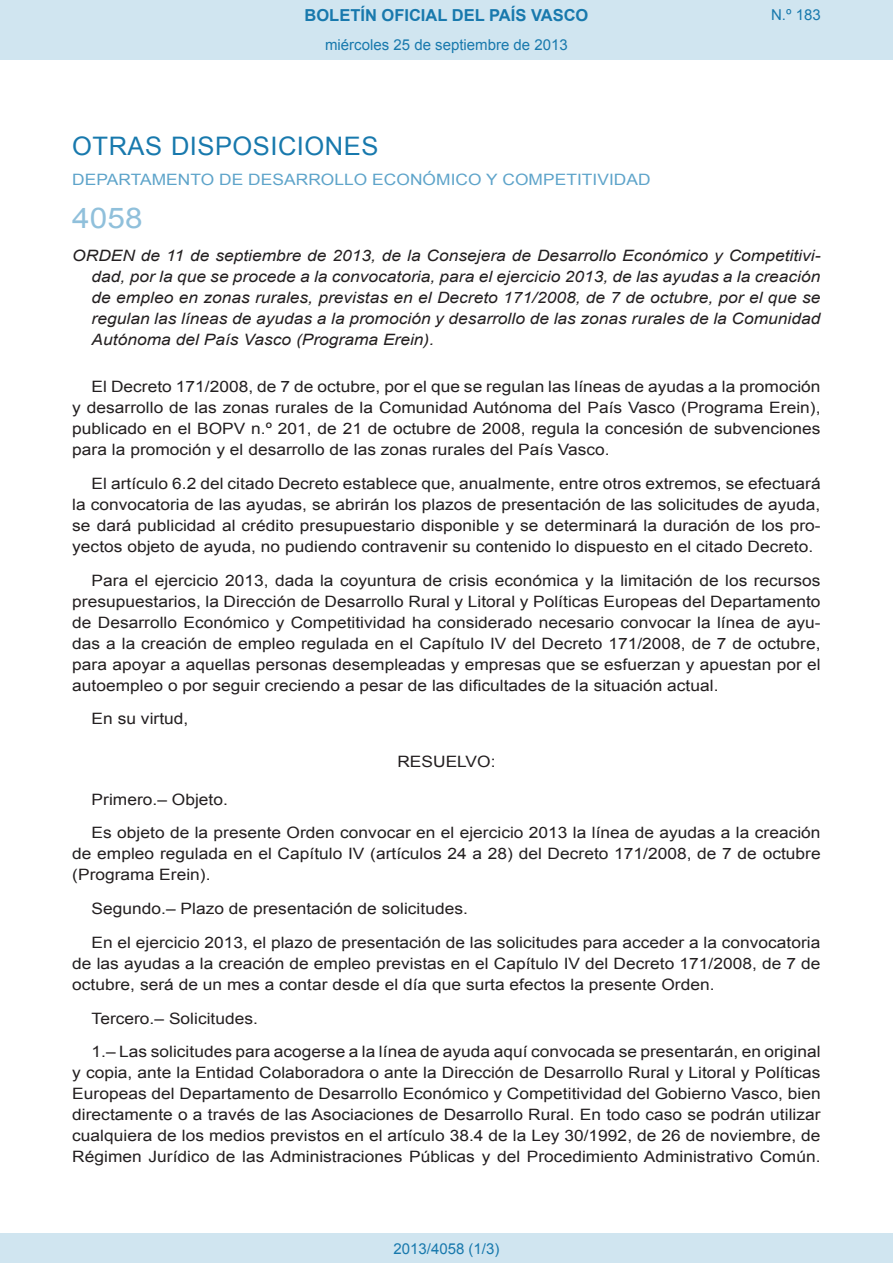
<style>
.page{position:relative;width:893px;height:1263px;background:#fff}
.page>*{position:absolute;margin:0;border:0;box-sizing:border-box;transform-origin:0 0}
.BOPVOrden{font:28.5px "Arial";color:#90c0db;scale:1.11 1}
.BOPVSeccion{font:25.5px "Arial";letter-spacing:.02em;color:#1879ad}
.t1{font:700 16.5px "Arial";color:#1879ad}
.BOPVDetalle{font:15.6px/21px "Arial";color:#231f20;text-align:justify;scale:1.11 1}
.BOPVTitulo{font:italic 15.6px/21px "Arial";color:#231f20;text-align:justify;scale:1.11 1}
.BOPVOrganismo{font:15.6px "Arial";letter-spacing:.005em;color:#5ea4ca;scale:1.11 1}
.BOPVClave{font:15.6px "Arial";color:#231f20;scale:1.11 1}
.Paginacion_Centro{font:15px "Arial";color:#1879ad}
</style>
<div class="page">
<div style="left:0;top:0;width:893px;height:60px;background:#d0e5f0"></div>
<div style="left:0;top:1233px;width:893px;height:30px;background:#d0e5f0"></div>
<p class="t1" style="left:305px;top:4px;width:285px">BOLETÍN OFICIAL DEL PAÍS VASCO</p>
<p class="Paginacion_Centro" style="left:325px;top:35px;width:244px">miércoles 25 de septiembre de 2013</p>
<p class="Paginacion_Centro" style="left:771px;top:5px;width:51px">N.º 183</p>
<p class="BOPVSeccion" style="left:72px;top:129px;width:308px">OTRAS DISPOSICIONES</p>
<p class="BOPVOrganismo" style="left:72px;top:169px;width:523px">DEPARTAMENTO DE DESARROLLO ECONÓMICO Y COMPETITIVIDAD</p>
<p class="BOPVOrden" style="left:72px;top:199px;width:65px">4058</p>
<p class="BOPVTitulo" style="left:92px;top:246px;width:658px;text-indent:-19px">ORDEN de 11 de septiembre de 2013, de la Consejera de Desarrollo Económico y Competitivi&shy;dad, por la que se procede a la convocatoria, para el ejercicio 2013, de las ayudas a la creación de empleo en zonas rurales, previstas en el Decreto 171/2008, de 7 de octubre, por el que se regulan las líneas de ayudas a la promoción y desarrollo de las zonas rurales de la Comunidad Autónoma del País Vasco (Programa Erein).</p>
<p class="BOPVDetalle" style="left:72px;top:376px;width:676px;text-indent:19px">El Decreto 171/2008, de 7 de octubre, por el que se regulan las líneas de ayudas a la promoción y desarrollo de las zonas rurales de la Comunidad Autónoma del País Vasco (Programa Erein), publicado en el BOPV n.º 201, de 21 de octubre de 2008, regula la concesión de subvenciones para la promoción y el desarrollo de las zonas rurales del País Vasco.</p>
<p class="BOPVDetalle" style="left:72px;top:473px;width:676px;text-indent:19px">El artículo 6.2 del citado Decreto establece que, anualmente, entre otros extremos, se efectuará la convocatoria de las ayudas, se abrirán los plazos de presentación de las solicitudes de ayuda, se dará publicidad al crédito presupuestario disponible y se determinará la duración de los pro&shy;yectos objeto de ayuda, no pudiendo contravenir su contenido lo dispuesto en el citado Decreto.</p>
<p class="BOPVDetalle" style="left:72px;top:570px;width:676px;text-indent:19px">Para el ejercicio 2013, dada la coyuntura de crisis económica y la limitación de los recursos presupuestarios, la Dirección de Desarrollo Rural y Litoral y Políticas Europeas del Departamento de Desarrollo Económico y Competitividad ha considerado necesario convocar la línea de ayu&shy;das a la creación de empleo regulada en el Capítulo IV del Decreto 171/2008, de 7 de octubre, para apoyar a aquellas personas desempleadas y empresas que se esfuerzan y apuestan por el autoempleo o por seguir creciendo a pesar de las dificultades de la situación actual.</p>
<p class="BOPVDetalle" style="left:92px;top:708px;width:89px">En su virtud,</p>
<p class="BOPVClave" style="left:397px;top:751px;width:90px">RESUELVO:</p>
<p class="BOPVDetalle" style="left:92px;top:789px;width:124px">Primero.– Objeto.</p>
<p class="BOPVDetalle" style="left:72px;top:822px;width:676px;text-indent:19px">Es objeto de la presente Orden convocar en el ejercicio 2013 la línea de ayudas a la creación de empleo regulada en el Capítulo IV (artículos 24 a 28) del Decreto 171/2008, de 7 de octubre (Programa Erein).</p>
<p class="BOPVDetalle" style="left:92px;top:898px;width:340px">Segundo.– Plazo de presentación de solicitudes.</p>
<p class="BOPVDetalle" style="left:72px;top:932px;width:676px;text-indent:19px">En el ejercicio 2013, el plazo de presentación de las solicitudes para acceder a la convocatoria de las ayudas a la creación de empleo previstas en el Capítulo IV del Decreto 171/2008, de 7 de octubre, será de un mes a contar desde el día que surta efectos la presente Orden.</p>
<p class="BOPVDetalle" style="left:92px;top:1008px;width:151px">Tercero.– Solicitudes.</p>
<p class="BOPVDetalle" style="left:72px;top:1041px;width:676px;text-indent:19px">1.– Las solicitudes para acogerse a la línea de ayuda aquí convocada se presentarán, en original y copia, ante la Entidad Colaboradora o ante la Dirección de Desarrollo Rural y Litoral y Políticas Europeas del Departamento de Desarrollo Económico y Competitividad del Gobierno Vasco, bien directamente o a través de las Asociaciones de Desarrollo Rural. En todo caso se podrán utilizar cualquiera de los medios previstos en el artículo 38.4 de la Ley 30/1992, de 26 de noviembre, de Régimen Jurídico de las Administraciones Públicas y del Procedimiento Administrativo Común.</p>
<p class="Paginacion_Centro" style="left:393px;top:1238px;width:107px">2013/4058 (1/3)</p>
</div>
